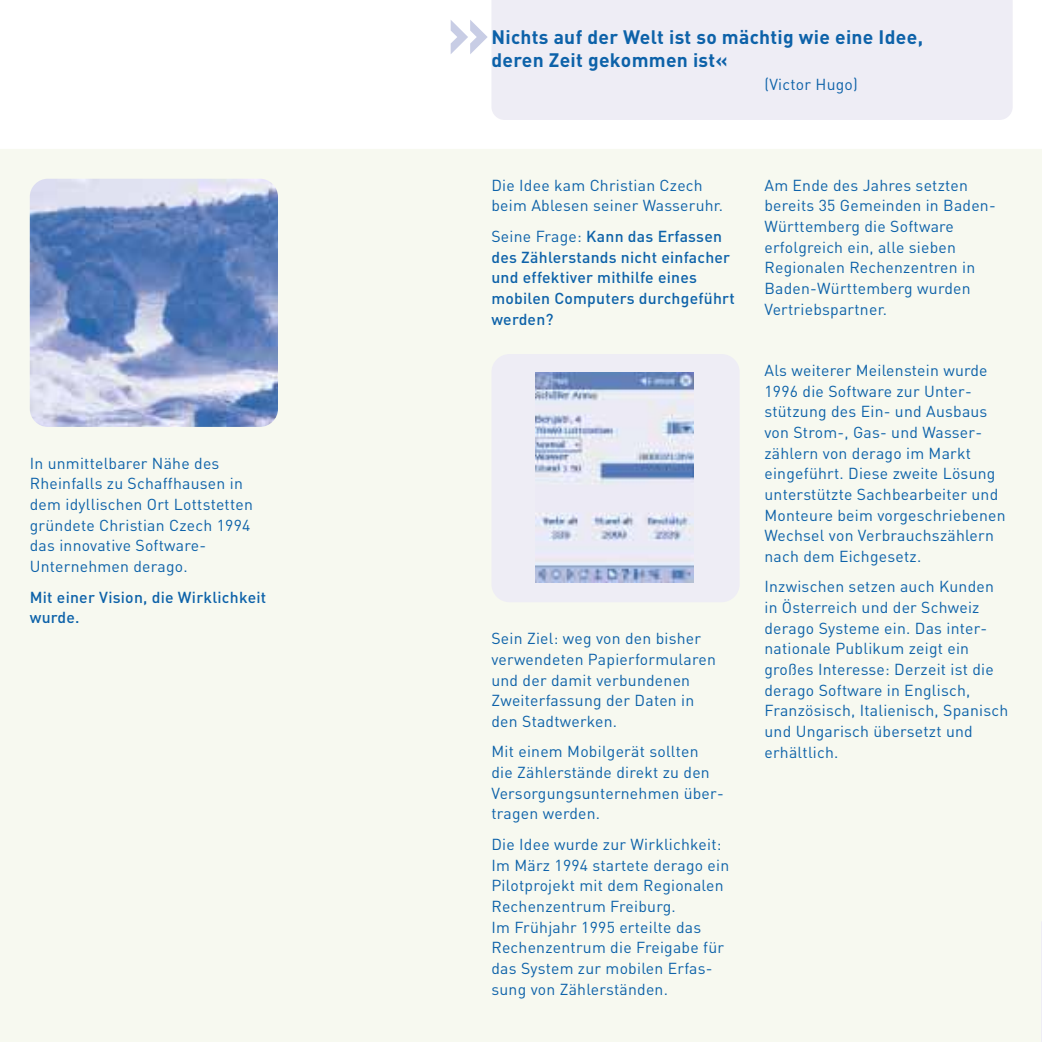
<style>
.page{position:relative;width:1042px;height:1042px;background:#fff}
.page>*{position:absolute;margin:0;border:0;box-sizing:border-box;transform-origin:0 0}
.t1{font:700 70px "FFDIN";color:#c8cde5}
.t2{font:700 19.25px/22.4px "FFDIN";letter-spacing:.015em;color:#0d62a9}
.t3{font:15.75px/20.7px "FFDIN";letter-spacing:.015em;color:#0d62a9}
.t4{font:500 15.75px/20.7px "FFDIN";letter-spacing:.015em;color:#0d62a9}
.s1{font-weight:400}
</style>
<div class="page">
<div style="left:492px;top:0;width:520px;height:120px;background:#eeedf5"></div>
<div style="left:0;top:149px;width:1041px;height:892px;background:#f7f9f0"></div>
<img style="left:30px;top:179px;width:248px;height:248px;border-radius:18px">
<div style="left:491px;top:354px;width:248px;height:248px;background:#eeedf5;border-radius:18px"></div>
<img style="left:535px;top:372px;width:158px;height:210px">
<svg style="left:1040px;top:921px;width:1px;height:120px"></svg>
<div style="left:982px;top:876px;width:58px;height:165px;background:#f7f9f0"></div>
<p class="t3" style="left:30px;top:454px;width:224px">In unmittelbarer Nähe des<br>Rheinfalls zu Schaffhausen in dem idyllischen Ort Lottstetten gründete Christian Czech 1994 das innovative Software-<br>Unternehmen derago.</p>
<p class="t4" style="left:30px;top:588px;width:238px">Mit einer Vision, die Wirklichkeit wurde.</p>
<h1 class="t1" style="left:446px;top:6px;width:45px">»</h1>
<p class="t2" style="left:491px;top:29px;width:433px">Nichts auf der Welt ist so mächtig wie eine Idee, deren Zeit gekommen ist«</p>
<p class="t3" style="left:764px;top:76px;width:95px">(Victor Hugo)</p>
<p class="t3" style="left:491px;top:176px;width:233px">Die Idee kam Christian Czech beim Ablesen seiner Wasseruhr.</p>
<p class="t4" style="left:491px;top:228px;width:245px"><span class="s1">Seine Frage:</span> Kann das Erfassen des Zählerstands nicht einfacher und effektiver mithilfe eines mobilen Computers durchgeführt werden?</p>
<p class="t3" style="left:491px;top:630px;width:226px">Sein Ziel: weg von den bisher verwendeten Papierformularen und der damit verbundenen<br>Zweiterfassung der Daten in den Stadtwerken.</p>
<p class="t3" style="left:491px;top:743px;width:234px">Mit einem Mobilgerät sollten die Zählerstände direkt zu den<br>Versorgungsunternehmen über&shy;tragen werden.</p>
<p class="t3" style="left:491px;top:835px;width:239px">Die Idee wurde zur Wirklichkeit:<br>Im März 1994 startete derago ein<br>Pilotprojekt mit dem Regionalen<br>Rechenzentrum Freiburg.<br>Im Frühjahr 1995 erteilte das<br>Rechenzentrum die Freigabe für das System zur mobilen Erfas&shy;sung von Zählerständen.</p>
<p class="t3" style="left:764px;top:176px;width:233px">Am Ende des Jahres setzten bereits 35 Gemeinden in Baden-<br>Württemberg die Software erfolgreich ein, alle sieben<br>Regionalen Rechenzentren in<br>Baden-Württemberg wurden<br>Vertriebspartner.</p>
<p class="t3" style="left:764px;top:361px;width:243px">Als weiterer Meilenstein wurde<br>1996 die Software zur Unter&shy;stützung des Ein- und Ausbaus von Strom-, Gas- und Wasser&shy;zählern von derago im Markt eingeführt. Diese zweite Lösung unterstützte Sachbearbeiter und<br>Monteure beim vorgeschriebenen<br>Wechsel von Verbrauchszählern nach dem Eichgesetz.</p>
<p class="t3" style="left:764px;top:578px;width:245px">Inzwischen setzen auch Kunden in Österreich und der Schweiz derago Systeme ein. Das inter&shy;nationale Publikum zeigt ein großes Interesse: Derzeit ist die derago Software in Englisch,<br>Französisch, Italienisch, Spanisch und Ungarisch übersetzt und erhältlich.</p>
</div>
